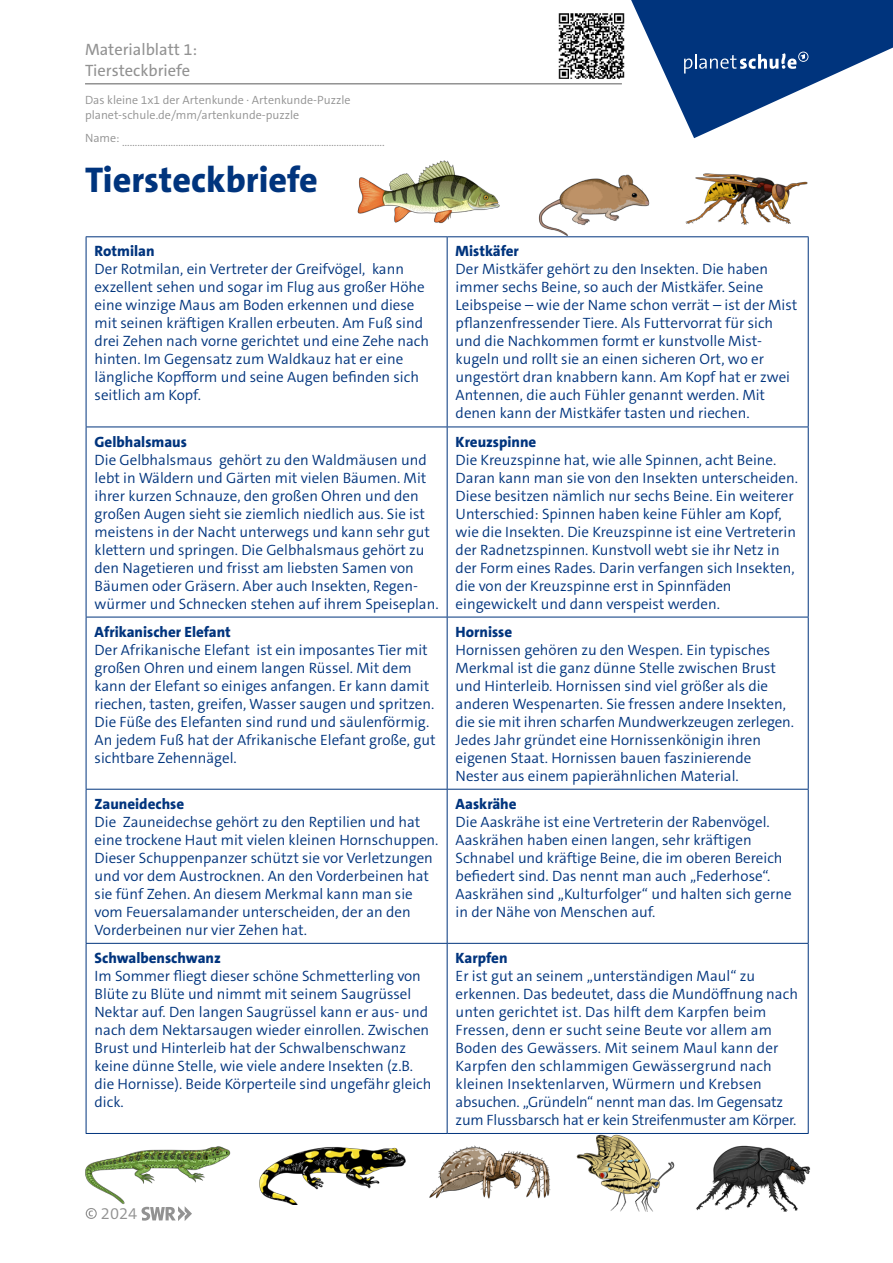
<style>
.page{position:relative;width:893px;height:1263px;background:#fff}
.page>*{position:absolute;margin:0;border:0;box-sizing:border-box;transform-origin:0 0}
.t1{font:800 36px "The Sans C5";color:#00347d}
.t2{font:16.5px/21px "The Sans C5";color:#929292}
.t3{font:300 16.5px "The Sans C5";color:#929292}
.t4{font:300 15px/18px "The Sans C5";color:#00347d}
.t5{font:800 15px "The Sans C5";color:#00347d}
.t6{font:300 12px/15px "The Sans C5";color:#929292}
</style>
<div class="page">
<svg style="left:631px;top:0;width:262px;height:138px"></svg>
<hr style="left:85px;top:83px;width:537px;height:2px;background:#929292">
<svg style="left:86px;top:1208px;width:11px;height:11px"></svg>
<svg style="left:141px;top:1206px;width:51px;height:15px"></svg>
<img style="left:559px;top:13px;width:66px;height:66px">
<hr style="left:86px;top:236px;width:361px;height:1px;background:#00347d">
<hr style="left:86px;top:237px;width:1px;height:190px;background:#00347d">
<hr style="left:447px;top:236px;width:362px;height:1px;background:#00347d">
<hr style="left:447px;top:237px;width:1px;height:190px;background:#00347d">
<hr style="left:808px;top:237px;width:1px;height:190px;background:#00347d">
<hr style="left:86px;top:427px;width:361px;height:1px;background:#00347d">
<hr style="left:86px;top:427px;width:1px;height:190px;background:#00347d">
<hr style="left:447px;top:427px;width:362px;height:1px;background:#00347d">
<hr style="left:447px;top:427px;width:1px;height:190px;background:#00347d">
<hr style="left:808px;top:427px;width:1px;height:190px;background:#00347d">
<hr style="left:86px;top:617px;width:361px;height:1px;background:#00347d">
<hr style="left:86px;top:617px;width:1px;height:172px;background:#00347d">
<hr style="left:447px;top:617px;width:362px;height:1px;background:#00347d">
<hr style="left:447px;top:617px;width:1px;height:172px;background:#00347d">
<hr style="left:808px;top:617px;width:1px;height:172px;background:#00347d">
<hr style="left:86px;top:789px;width:361px;height:1px;background:#00347d">
<hr style="left:86px;top:789px;width:1px;height:154px;background:#00347d">
<hr style="left:447px;top:789px;width:362px;height:1px;background:#00347d">
<hr style="left:447px;top:789px;width:1px;height:154px;background:#00347d">
<hr style="left:808px;top:789px;width:1px;height:154px;background:#00347d">
<hr style="left:86px;top:943px;width:361px;height:1px;background:#00347d">
<hr style="left:86px;top:944px;width:1px;height:189px;background:#00347d">
<hr style="left:447px;top:943px;width:362px;height:1px;background:#00347d">
<hr style="left:447px;top:944px;width:1px;height:189px;background:#00347d">
<hr style="left:808px;top:944px;width:1px;height:189px;background:#00347d">
<hr style="left:86px;top:1133px;width:361px;height:1px;background:#00347d">
<hr style="left:447px;top:1133px;width:362px;height:1px;background:#00347d">
<img style="left:357px;top:160px;width:143px;height:64px">
<img style="left:512px;top:174px;width:163px;height:64px">
<img style="left:685px;top:173px;width:123px;height:52px">
<img style="left:85px;top:1129px;width:146px;height:75px">
<img style="left:259px;top:1146px;width:147px;height:58px">
<img style="left:429px;top:1145px;width:122px;height:54px">
<img style="left:696px;top:1145px;width:115px;height:67px">
<img style="left:576px;top:1134px;width:99px;height:77px">
<p class="t2" style="left:85px;top:39px;width:114px">Materialblatt 1:<br>Tiersteckbriefe</p>
<p class="t6" style="left:85px;top:93px;width:267px">Das kleine 1x1 der Artenkunde ⋅ Artenkunde-Puzzle planet-schule.de/mm/artenkunde-puzzle</p>
<p class="t6" style="left:85px;top:135px;width:301px">Name: .......................................................................................................</p>
<h1 class="t1" style="left:85px;top:157px;width:234px">Tiersteckbriefe</h1>
<p class="t5" style="left:95px;top:242px;width:61px">Rotmilan</p>
<p class="t4" style="left:95px;top:260px;width:336px">Der Rotmilan, ein Vertreter der Greifvögel, kann exzellent sehen und sogar im Flug aus großer Höhe eine winzige Maus am Boden erkennen und diese mit seinen kräftigen Krallen erbeuten. Am Fuß sind drei Zehen nach vorne gerichtet und eine Zehe nach hinten. Im Gegensatz zum Waldkauz hat er eine längliche Kopfform und seine Augen befinden sich seitlich am Kopf.</p>
<p class="t5" style="left:95px;top:432px;width:94px">Gelbhalsmaus</p>
<p class="t4" style="left:95px;top:451px;width:346px">Die Gelbhalsmaus gehört zu den Waldmäusen und lebt in Wäldern und Gärten mit vielen Bäumen. Mit ihrer kurzen Schnauze, den großen Ohren und den großen Augen sieht sie ziemlich niedlich aus. Sie ist meistens in der Nacht unterwegs und kann sehr gut klettern und springen. Die Gelbhalsmaus gehört zu den Nagetieren und frisst am liebsten Samen von Bäumen oder Gräsern. Aber auch Insekten, Regen&shy;würmer und Schnecken stehen auf ihrem Speiseplan.</p>
<p class="t5" style="left:95px;top:622px;width:138px">Afrikanischer Elefant</p>
<p class="t4" style="left:95px;top:641px;width:343px">Der Afrikanische Elefant ist ein imposantes Tier mit großen Ohren und einem langen Rüssel. Mit dem kann der Elefant so einiges anfangen. Er kann damit riechen, tasten, greifen, Wasser saugen und spritzen.<br>Die Füße des Elefanten sind rund und säulenförmig.<br>An jedem Fuß hat der Afrikanische Elefant große, gut sichtbare Zehennägel.</p>
<p class="t5" style="left:95px;top:794px;width:91px">Zauneidechse</p>
<p class="t4" style="left:95px;top:813px;width:345px">Die Zauneidechse gehört zu den Reptilien und hat eine trockene Haut mit vielen kleinen Hornschuppen.<br>Dieser Schuppenpanzer schützt sie vor Verletzungen und vor dem Austrocknen. An den Vorderbeinen hat sie fünf Zehen. An diesem Merkmal kann man sie vom Feuersalamander unterscheiden, der an den Vorderbeinen nur vier Zehen hat.</p>
<p class="t5" style="left:95px;top:948px;width:128px">Schwalbenschwanz</p>
<p class="t4" style="left:95px;top:967px;width:338px">Im Sommer fliegt dieser schöne Schmetterling von Blüte zu Blüte und nimmt mit seinem Saugrüssel Nektar auf. Den langen Saugrüssel kann er aus- und nach dem Nektarsaugen wieder einrollen. Zwischen Brust und Hinterleib hat der Schwalbenschwanz keine dünne Stelle, wie viele andere Insekten (z.B. die Hornisse). Beide Körperteile sind ungefähr gleich dick.</p>
<p class="t5" style="left:456px;top:242px;width:65px">Mistkäfer</p>
<p class="t4" style="left:456px;top:260px;width:343px">Der Mistkäfer gehört zu den Insekten. Die haben immer sechs Beine, so auch der Mistkäfer. Seine Leibspeise – wie der Name schon verrät – ist der Mist pflanzenfressender Tiere. Als Futtervorrat für sich und die Nachkommen formt er kunstvolle Mist&shy;kugeln und rollt sie an einen sicheren Ort, wo er ungestört dran knabbern kann. Am Kopf hat er zwei Antennen, die auch Fühler genannt werden. Mit denen kann der Mistkäfer tasten und riechen.</p>
<p class="t5" style="left:456px;top:432px;width:82px">Kreuzspinne</p>
<p class="t4" style="left:456px;top:451px;width:344px">Die Kreuzspinne hat, wie alle Spinnen, acht Beine.<br>Daran kann man sie von den Insekten unterscheiden.<br>Diese besitzen nämlich nur sechs Beine. Ein weiterer Unterschied: Spinnen haben keine Fühler am Kopf, wie die Insekten. Die Kreuzspinne ist eine Vertreterin der Radnetzspinnen. Kunstvoll webt sie ihr Netz in der Form eines Rades. Darin verfangen sich Insekten, die von der Kreuzspinne erst in Spinnfäden eingewickelt und dann verspeist werden.</p>
<p class="t5" style="left:456px;top:622px;width:58px">Hornisse</p>
<p class="t4" style="left:456px;top:641px;width:340px">Hornissen gehören zu den Wespen. Ein typisches Merkmal ist die ganz dünne Stelle zwischen Brust und Hinterleib. Hornissen sind viel größer als die anderen Wespenarten. Sie fressen andere Insekten, die sie mit ihren scharfen Mundwerkzeugen zerlegen.<br>Jedes Jahr gründet eine Hornissenkönigin ihren eigenen Staat. Hornissen bauen faszinierende Nester aus einem papierähnlichen Material.</p>
<p class="t5" style="left:456px;top:794px;width:62px">Aaskrähe</p>
<p class="t4" style="left:456px;top:813px;width:337px">Die Aaskrähe ist eine Vertreterin der Rabenvögel.<br>Aaskrähen haben einen langen, sehr kräftigen Schnabel und kräftige Beine, die im oberen Bereich befiedert sind. Das nennt man auch „Federhose“.<br>Aaskrähen sind „Kulturfolger“ und halten sich gerne in der Nähe von Menschen auf.</p>
<p class="t5" style="left:456px;top:948px;width:53px">Karpfen</p>
<p class="t4" style="left:456px;top:967px;width:344px">Er ist gut an seinem „unterständigen Maul“ zu erkennen. Das bedeutet, dass die Mundöffnung nach unten gerichtet ist. Das hilft dem Karpfen beim Fressen, denn er sucht seine Beute vor allem am Boden des Gewässers. Mit seinem Maul kann der Karpfen den schlammigen Gewässergrund nach kleinen Insektenlarven, Würmern und Krebsen absuchen. „Gründeln“ nennt man das. Im Gegensatz zum Flussbarsch hat er kein Streifenmuster am Körper.</p>
<p class="t3" style="left:101px;top:1203px;width:38px">2024</p>
</div>
